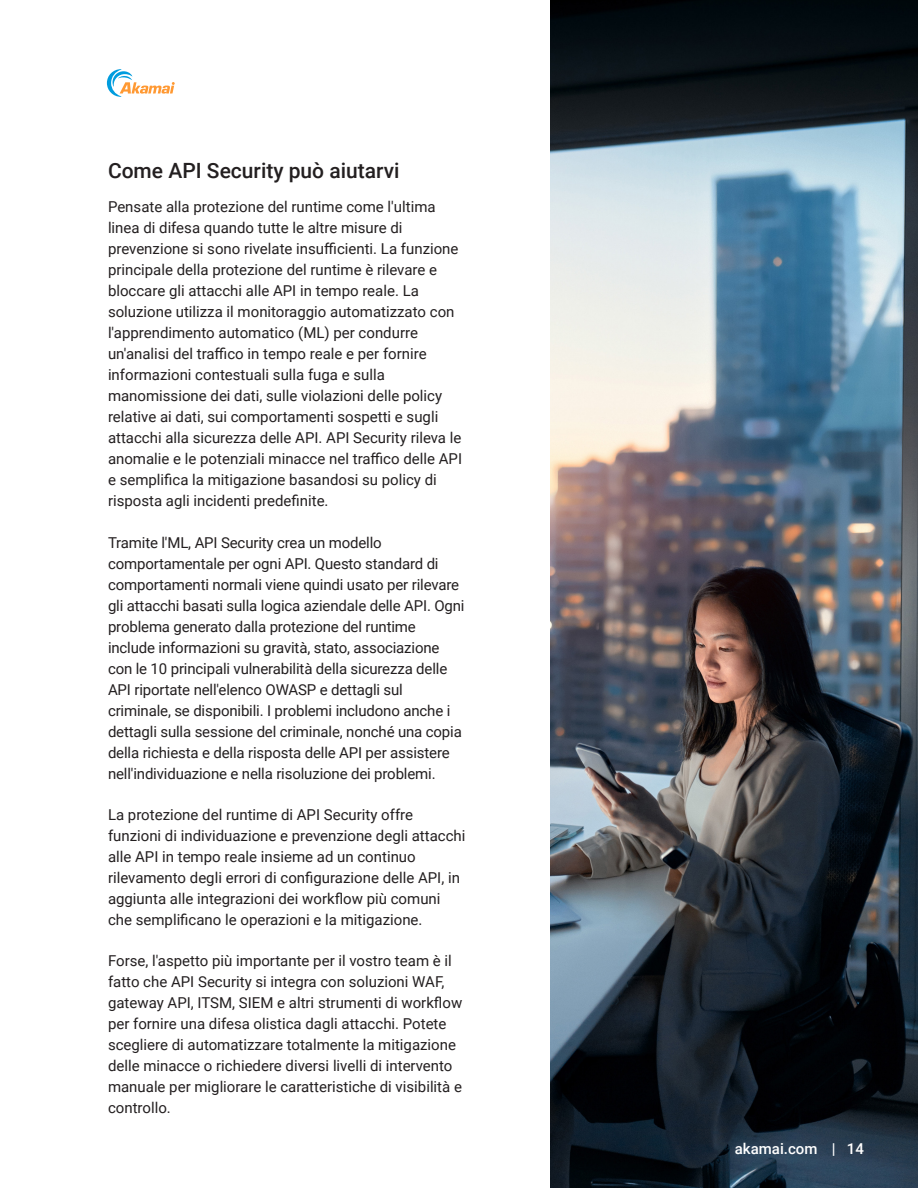
<style>
.page{position:relative;width:918px;height:1188px;background:#fff}
.page>*{position:absolute;margin:0;border:0;box-sizing:border-box;transform-origin:0 0}
.H2_-_Subheading{font:500 21px "Roboto";color:#231f20}
.Body{font:15px/21px "Roboto";color:#231f20}
.Subtitle{font:500 15px "Roboto";color:#fff}
</style>
<div class="page">
<svg style="left:107px;top:69px;width:68px;height:28px"></svg>
<img style="left:550px;top:0;width:368px;height:1188px">
<p class="H2_-_Subheading" style="left:108px;top:156px;width:293px">Come API Security può aiutarvi</p>
<p class="Body" style="left:108px;top:196px;width:356px">Pensate alla protezione del runtime come l'ultima linea di difesa quando tutte le altre misure di prevenzione si sono rivelate insufficienti. La funzione principale della protezione del runtime è rilevare e bloccare gli attacchi alle API in tempo reale. La soluzione utilizza il monitoraggio automatizzato con l'apprendimento automatico (ML) per condurre un'analisi del traffico in tempo reale e per fornire informazioni contestuali sulla fuga e sulla manomissione dei dati, sulle violazioni delle policy relative ai dati, sui comportamenti sospetti e sugli attacchi alla sicurezza delle API. API Security rileva le anomalie e le potenziali minacce nel traffico delle API e semplifica la mitigazione basandosi su policy di risposta agli incidenti predefinite.</p>
<p class="Body" style="left:108px;top:531px;width:358px">Tramite l'ML, API Security crea un modello comportamentale per ogni API. Questo standard di comportamenti normali viene quindi usato per rilevare gli attacchi basati sulla logica aziendale delle API. Ogni problema generato dalla protezione del runtime include informazioni su gravità, stato, associazione con le 10 principali vulnerabilità della sicurezza delle API riportate nell'elenco OWASP e dettagli sul criminale, se disponibili. I problemi includono anche i dettagli sulla sessione del criminale, nonché una copia della richiesta e della risposta delle API per assistere nell'individuazione e nella risoluzione dei problemi.</p>
<p class="Body" style="left:108px;top:803px;width:359px">La protezione del runtime di API Security offre funzioni di individuazione e prevenzione degli attacchi alle API in tempo reale insieme ad un continuo rilevamento degli errori di configurazione delle API, in aggiunta alle integrazioni dei workflow più comuni che semplificano le operazioni e la mitigazione.</p>
<p class="Body" style="left:108px;top:950px;width:356px">Forse, l'aspetto più importante per il vostro team è il fatto che API Security si integra con soluzioni WAF, gateway API, ITSM, SIEM e altri strumenti di workflow per fornire una difesa olistica dagli attacchi. Potete scegliere di automatizzare totalmente la mitigazione delle minacce o richiedere diversi livelli di intervento manuale per migliorare le caratteristiche di visibilità e controllo.</p>
<p class="Subtitle" style="left:735px;top:1139px;width:131px">akamai.com | 14</p>
</div>
